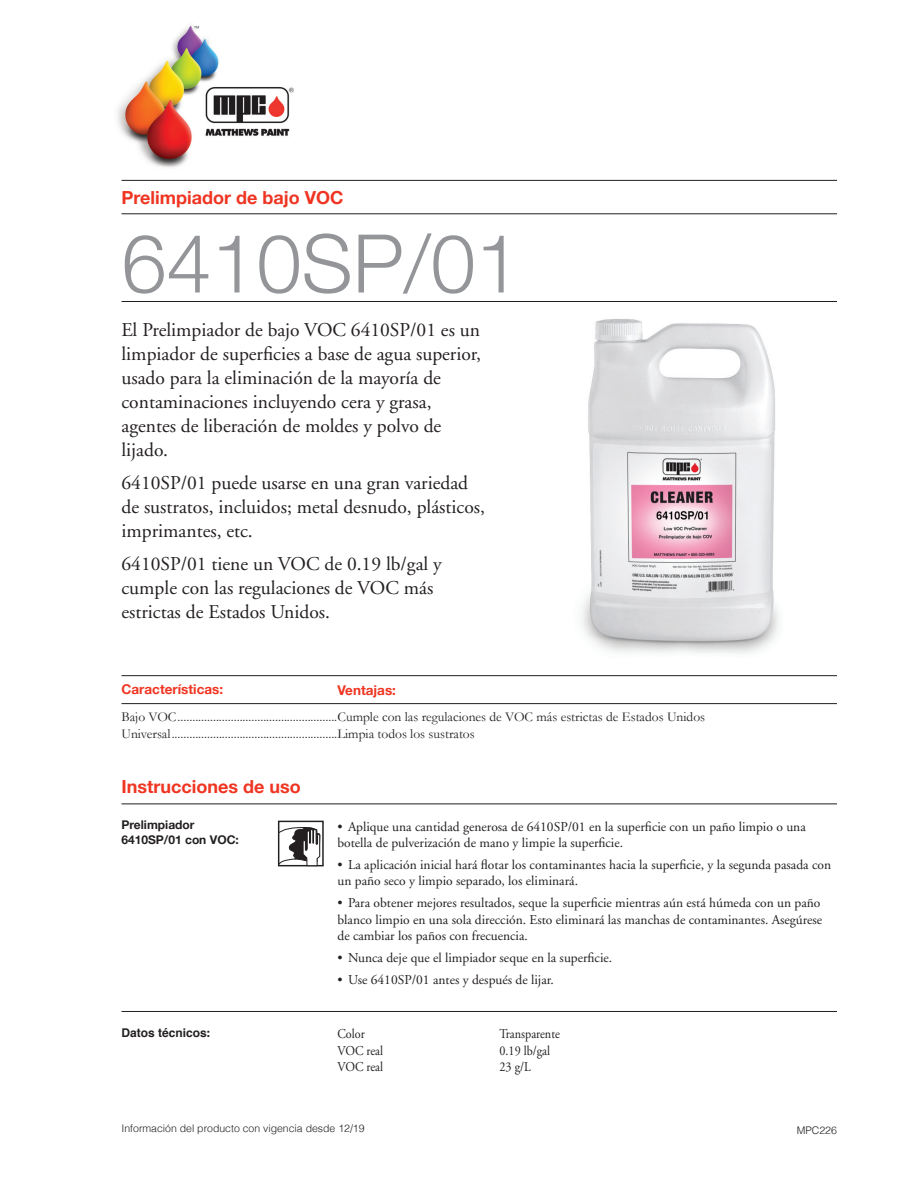
<style>
.page{position:relative;width:918px;height:1188px;background:#fff}
.page>*{position:absolute;margin:0;border:0;box-sizing:border-box;transform-origin:0 0}
.t1{font:300 81px "Helvetica Neue";color:#939598}
.t2{font:19.5px/24px "Adobe Garamond";color:#231f20}
.t3{font:700 18px "Helvetica Neue";color:#ef3522}
.t4{font:13.5px/16.5px "Adobe Garamond";color:#231f20}
.t5{font:13.5px/16.5px "Garamond";color:#231f20}
.t6{font:13.5px/16.5px "Adobe Garamond";color:#231f20;scale:.9 1}
.t7{font:700 13.5px "Helvetica Neue";color:#ef3522}
.t8{font:700 12px/14.4px "Helvetica Neue";color:#231f20}
.t9{font:700 12px "Helvetica";color:#231f20}
.Effective_Date{font:300 10.5px "Helvetica";color:#231f20}
.s1{font-family:"Helvetica Neue"}
</style>
<div class="page">
<img style="left:582px;top:319px;width:197px;height:335px">
<hr style="left:122px;top:180px;width:715px;height:1px;background:#231f20">
<hr style="left:122px;top:213px;width:715px;height:1px;background:#231f20">
<hr style="left:122px;top:301px;width:715px;height:1px;background:#231f20">
<img style="left:117px;top:25px;width:177px;height:143px">
<hr style="left:122px;top:675px;width:715px;height:1px;background:#231f20">
<hr style="left:122px;top:703px;width:715px;height:1px;background:#231f20">
<div style="left:278px;top:821px;width:46px;height:45px;border:1px solid #231f20"></div>
<svg style="left:278px;top:821px;width:43px;height:46px"></svg>
<hr style="left:122px;top:804px;width:715px;height:1px;background:#231f20">
<hr style="left:122px;top:1011px;width:715px;height:1px;background:#231f20">
<p class="t3" style="left:122px;top:184px;width:223px">Prelimpiador de bajo VOC</p>
<p class="t1" style="left:122px;top:198px;width:401px">6410SP/01</p>
<p class="t2" style="left:122px;top:319px;width:361px">El Prelimpiador de bajo VOC 6410SP/01 es un limpiador de superficies a base de agua superior, usado para la eliminación de la mayoría de contaminaciones incluyendo cera y grasa, agentes de liberación de moldes y polvo de lijado.</p>
<p class="t2" style="left:122px;top:471px;width:365px">6410SP/01 puede usarse en una gran variedad de sustratos, incluidos; metal desnudo, plásticos, imprimantes, etc.</p>
<p class="t2" style="left:122px;top:552px;width:322px">6410SP/01 tiene un VOC de 0.19 lb/gal y cumple con las regulaciones de VOC más estrictas de Estados Unidos.</p>
<p class="t7" style="left:122px;top:678px;width:103px">Características:</p>
<p class="t5" style="left:122px;top:709px;width:585px">Bajo VOC......................................................Cumple con las regulaciones de VOC más estrictas de Estados Unidos<br>Universal........................................................Limpia todos los sustratos</p>
<p class="t7" style="left:338px;top:679px;width:60px">Ventajas:</p>
<p class="t3" style="left:122px;top:772px;width:181px">Instrucciones de uso</p>
<p class="t8" style="left:122px;top:818px;width:119px">Prelimpiador<br>6410SP/01 con VOC:</p>
<p class="t4" style="left:338px;top:818px;width:470px">• Aplique una cantidad generosa de 6410SP/01 en la superficie con un paño limpio o una botella de pulverización de mano y limpie la superficie.</p>
<p class="t4" style="left:338px;top:857px;width:495px">• La aplicación inicial hará flotar los contaminantes hacia la superficie, y la segunda pasada con un paño seco y limpio separado, los eliminará.</p>
<p class="t4" style="left:338px;top:895px;width:486px">• Para obtener mejores resultados, seque la superficie mientras aún está húmeda con un paño blanco limpio en una sola dirección. Esto eliminará las manchas de contaminantes. Asegúrese de cambiar los paños con frecuencia.</p>
<p class="t4" style="left:338px;top:950px;width:276px">• Nunca deje que el limpiador seque en la superficie.</p>
<p class="t4" style="left:338px;top:972px;width:218px">• Use 6410SP/01 antes y después de lijar.</p>
<p class="t9" style="left:122px;top:1023px;width:90px">Datos técnicos<span class="s1">:</span></p>
<p class="t6" style="left:338px;top:1026px;width:52px">Color<br>VOC real</p>
<p class="t6" style="left:338px;top:1059px;width:52px">VOC real</p>
<p class="Effective_Date" style="left:122px;top:1120px;width:245px">Información del producto con vigencia desde 12/19</p>
<p class="t6" style="left:500px;top:1026px;width:69px">Transparente</p>
<p class="t6" style="left:500px;top:1042px;width:58px">0.19 lb/gal</p>
<p class="t6" style="left:500px;top:1059px;width:36px">23 g/L</p>
<p class="Effective_Date" style="left:797px;top:1121px;width:42px">MPC226</p>
</div>
